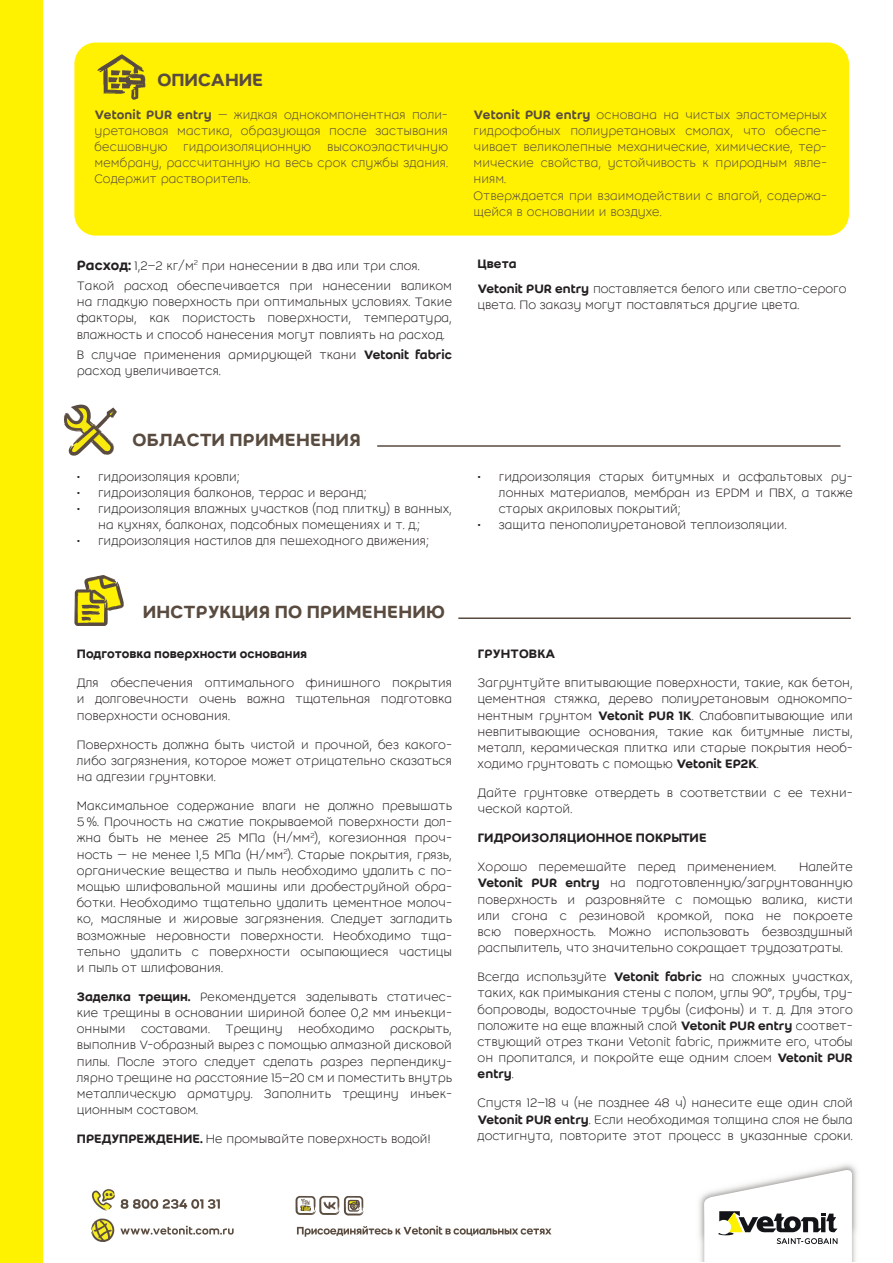
<style>
.page{position:relative;width:893px;height:1263px;background:#fff}
.page>*{position:absolute;margin:0;border:0;box-sizing:border-box;transform-origin:0 0}
.t1{font:500 19.5px "Weber";letter-spacing:.01em;color:#594b3f}
.t2{font:300 13.5px/16.2px "Weber";color:#231f20;text-align:justify}
.Назначение_текст{font:300 13.5px/16.2px "Weber";color:#594b3f;text-align:justify}
.t3{font:500 13.5px "Weber";color:#231f20}
.s1{font-weight:500}
.s2{font-weight:500;font-size:15px}
</style>
<div class="page">
<div style="left:0;top:0;width:43px;height:1262px;background:#fff200"></div>
<img style="left:699px;top:1164px;width:158px;height:98px">
<svg style="left:704px;top:1169px;width:148px;height:93px"></svg>
<svg style="left:92px;top:1189px;width:23px;height:21px"></svg>
<svg style="left:91px;top:1218px;width:23px;height:24px"></svg>
<svg style="left:121px;top:1199px;width:99px;height:10px"></svg>
<svg style="left:120px;top:1226px;width:114px;height:8px"></svg>
<svg style="left:297px;top:1226px;width:254px;height:11px"></svg>
<svg style="left:296px;top:1196px;width:67px;height:19px"></svg>
<div style="left:74px;top:43px;width:775px;height:193px;background:#fff101;border-radius:21px"></div>
<svg style="left:97px;top:54px;width:49px;height:46px"></svg>
<hr style="left:458px;top:617px;width:393px;height:2px;background:#594b3f">
<svg style="left:74px;top:575px;width:50px;height:51px"></svg>
<hr style="left:377px;top:445px;width:463px;height:2px;background:#594b3f">
<svg style="left:64px;top:405px;width:53px;height:51px"></svg>
<p class="t1" style="left:157px;top:68px;width:108px">ОПИСАНИЕ</p>
<p class="Назначение_текст" style="left:95px;top:106px;width:355px"><span class="s1">Vetonit PUR entry</span> — жидкая однокомпонентная поли&shy;уретановая мастика, образующая после застывания бесшовную гидроизоляционную высокоэластичную мембрану, рассчитанную на весь срок службы здания.<br>Содержит растворитель.</p>
<p class="Назначение_текст" style="left:474px;top:106px;width:355px"><span class="s1">Vetonit PUR entry</span> основана на чистых эластомерных гидрофобных полиуретановых смолах, что обеспе&shy;чивает великолепные механические, химические, тер&shy;мические свойства, устойчивость к природным явле&shy;ниям.</p>
<p class="Назначение_текст" style="left:474px;top:187px;width:355px">Отверждается при взаимодействии с влагой, содержа&shy;щейся в основании и воздухе.</p>
<p class="t2" style="left:77px;top:257px;width:344px"><span class="s2">Расход:</span> 1,2–2 кг/м<sup>2</sup> при нанесении в два или три слоя.</p>
<p class="t2" style="left:77px;top:278px;width:377px">Такой расход обеспечивается при нанесении валиком на гладкую поверхность при оптимальных условиях. Такие факторы, как пористость поверхности, температура, влажность и способ нанесения могут повлиять на расход.</p>
<p class="t2" style="left:77px;top:347px;width:377px">В случае применения армирующей ткани <span class="s1">Vetonit fabric </span>расход увеличивается.</p>
<p class="t1" style="left:133px;top:428px;width:230px">ОБЛАСТИ ПРИМЕНЕНИЯ</p>
<p class="t2" style="left:77px;top:468px;width:165px">• гидроизоляция кровли;</p>
<p class="t2" style="left:77px;top:484px;width:291px">• гидроизоляция балконов, террас и веранд;</p>
<p class="t2" style="left:98px;top:501px;width:355px;text-indent:-21px">• гидроизоляция влажных участков (под плитку) в ванных, на кухнях, балконах, подсобных помещениях и т. д.;</p>
<p class="t2" style="left:77px;top:533px;width:354px">• гидроизоляция настилов для пешеходного движения;</p>
<p class="t1" style="left:143px;top:600px;width:304px">ИНСТРУКЦИЯ ПО ПРИМЕНЕНИЮ</p>
<p class="t3" style="left:77px;top:646px;width:232px">Подготовка поверхности основания</p>
<p class="t2" style="left:77px;top:675px;width:377px">Для обеспечения оптимального финишного покрытия и долговечности очень важна тщательная подготовка поверхности основания.</p>
<p class="t2" style="left:77px;top:736px;width:377px;text-align:left">Поверхность должна быть чистой и прочной, без какого&shy;либо загрязнения, которое может отрицательно сказаться на адгезии грунтовки.</p>
<p class="t2" style="left:77px;top:798px;width:377px">Максимальное содержание влаги не должно превышать 5 %. Прочность на сжатие покрываемой поверхности дол&shy;жна быть не менее 25 МПа (Н/мм<sup>2</sup>), когезионная проч&shy;ность — не менее 1,5 МПа (Н/мм<sup>2</sup>). Старые покрытия, грязь, органические вещества и пыль необходимо удалить с по&shy;мощью шлифовальной машины или дробеструйной обра&shy;ботки. Необходимо тщательно удалить цементное молоч&shy;ко, масляные и жировые загрязнения. Следует загладить возможные неровности поверхности. Необходимо тща&shy;тельно удалить с поверхности осыпающиеся частицы и пыль от шлифования.</p>
<p class="t2" style="left:77px;top:988px;width:377px"><span class="s1">Заделка трещин.</span> Рекомендуется заделывать статичес&shy;кие трещины в основании шириной более 0,2 мм инъекци&shy;онными составами. Трещину необходимо раскрыть, выполнив V-образный вырез с помощью алмазной дисковой пилы. После этого следует сделать разрез перпендику&shy;лярно трещине на расстояние 15–20 см и поместить внутрь металлическую арматуру. Заполнить трещину инъек&shy;ционным составом.</p>
<p class="t2" style="left:77px;top:1131px;width:355px"><span class="s1">ПРЕДУПРЕЖДЕНИЕ.</span> Не промывайте поверхность водой!</p>
<p class="t3" style="left:478px;top:256px;width:40px">Цвета</p>
<p class="t2" style="left:478px;top:281px;width:370px"><span class="s1">Vetonit PUR entry</span> поставляется белого или светло-серого цвета. По заказу могут поставляться другие цвета.</p>
<p class="t2" style="left:499px;top:468px;width:355px;text-indent:-21px">• гидроизоляция старых битумных и асфальтовых ру&shy;лонных материалов, мембран из EPDM и ПВХ, а также старых акриловых покрытий;</p>
<p class="t2" style="left:478px;top:517px;width:310px">• защита пенополиуретановой теплоизоляции.</p>
<p class="t3" style="left:478px;top:646px;width:79px">ГРУНТОВКА</p>
<p class="t2" style="left:478px;top:675px;width:377px">Загрунтуйте впитывающие поверхности, такие, как бетон, цементная стяжка, дерево полиуретановым однокомпо&shy;нентным грунтом <span class="s1">Vetonit PUR 1K</span>. Слабовпитывающие или невпитывающие основания, такие как битумные листы, металл, керамическая плитка или старые покрытия необ&shy;ходимо грунтовать с помощью <span class="s1">Vetonit EP2K</span>.</p>
<p class="t2" style="left:478px;top:785px;width:377px">Дайте грунтовке отвердеть в соответствии с ее техни&shy;ческой картой.</p>
<p class="t3" style="left:478px;top:830px;width:231px">ГИДРОИЗОЛЯЦИОННОЕ ПОКРЫТИЕ</p>
<p class="t2" style="left:478px;top:859px;width:300px">Хорошо перемешайте перед применением.</p>
<p class="t2" style="left:478px;top:859px;width:377px;text-indent:321px">Налейте <span class="s1">Vetonit PUR entry</span> на подготовленную/загрунтованную поверхность и разровняйте с помощью валика, кисти или сгона с резиновой кромкой, пока не покроете всю поверхность. Можно использовать безвоздушный распылитель, что значительно сокращает трудозатраты.</p>
<p class="t2" style="left:478px;top:969px;width:377px">Всегда используйте <span class="s1">Vetonit fabric</span> на сложных участках, таких, как примыкания стены с полом, углы 90°, трубы, тру&shy;бопроводы, водосточные трубы (сифоны) и т. д. Для этого положите на еще влажный слой <span class="s1">Vetonit PUR entry</span> соответ&shy;ствующий отрез ткани Vetonit fabric, прижмите его, чтобы он пропитался, и покройте еще одним слоем <span class="s1">Vetonit PUR entry</span>.</p>
<p class="t2" style="left:478px;top:1095px;width:377px">Спустя 12–18 ч (не позднее 48 ч) нанесите еще один слой <span class="s1">Vetonit PUR entry</span>. Если необходимая толщина слоя не была достигнута, повторите этот процесс в указанные сроки.</p>
</div>
